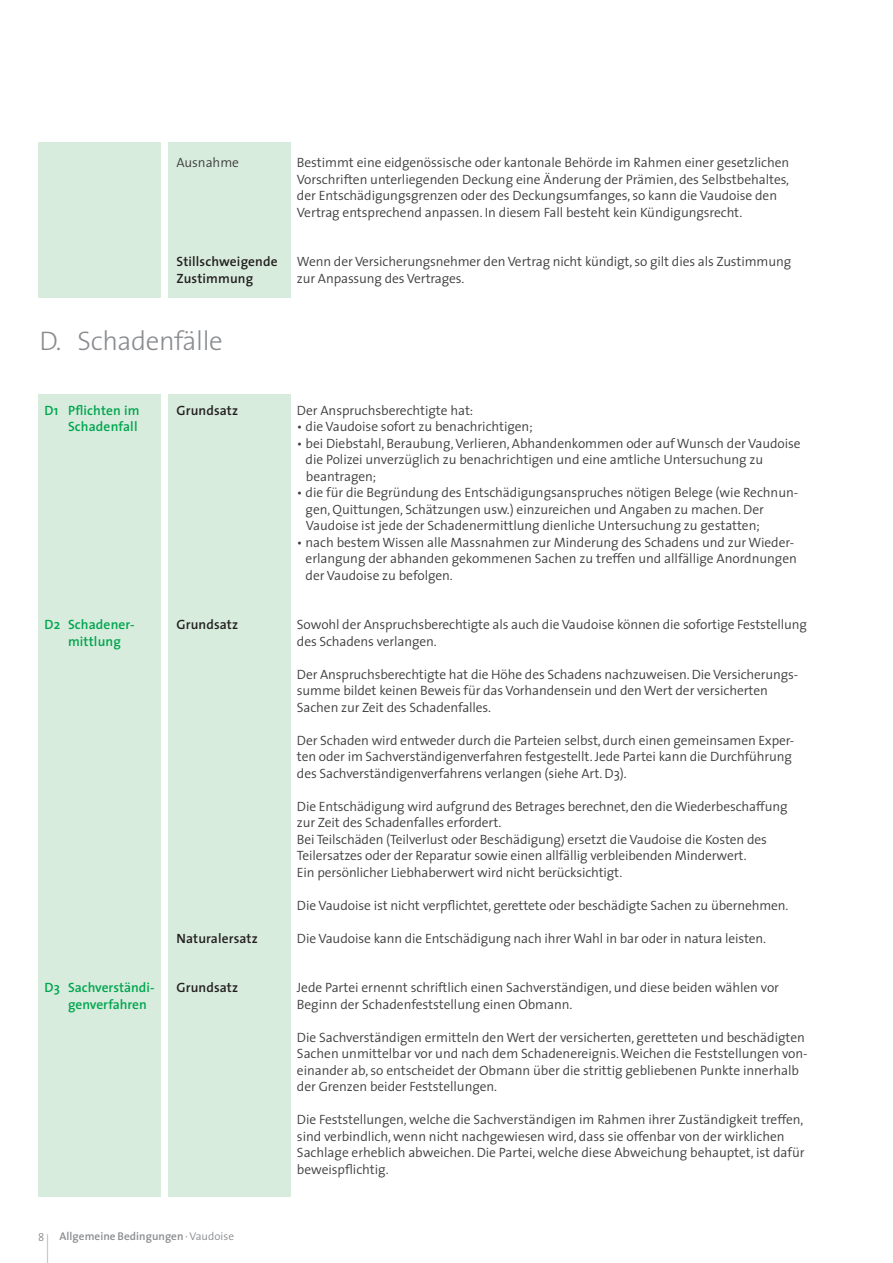
<style>
.page{position:relative;width:893px;height:1263px;background:#fff}
.page>*{position:absolute;margin:0;border:0;box-sizing:border-box;transform-origin:0 0}
.t1{font:300 41.25px "The Sans";color:#8a8c8f;scale:.2 1}
.t2{font:300 27px "The Sans";letter-spacing:-.015em;color:#8a8c8f}
.t3{font:300 13.5px/16.5px "The Sans";letter-spacing:-.005em;color:#3e3e3f}
.t4{font:600 13.5px/16.5px "The Sans";letter-spacing:.01em;color:#00a54f}
.t5{font:600 13.5px/16.5px "The Sans";letter-spacing:.01em;color:#231f20}
.t6{font:600 11.25px "The Sans";letter-spacing:.005em;color:#8a8c8f}
.t7{font:300 11.25px "The Sans";color:#8a8c8f}
.s1{font-weight:300}
</style>
<div class="page">
<div style="left:38px;top:142px;width:123px;height:1055px;background:#d8ecdd"></div>
<div style="left:168px;top:142px;width:123px;height:1055px;background:#d8ecdd"></div>
<div style="left:38px;top:298px;width:259px;height:95px;background:#fff"></div>
<p class="t3" style="left:176px;top:154px;width:64px">Ausnahme</p>
<p class="t5" style="left:176px;top:253px;width:103px">Stillschweigende<br>Zustimmung</p>
<h2 class="t2" style="left:39px;top:318px;width:185px">D. Schadenfälle</h2>
<p class="t3" style="left:297px;top:154px;width:494px">Bestimmt eine eidgenössische oder kantonale Behörde im Rahmen einer gesetzlichen Vorschriften unterliegenden Deckung eine Änderung der Prämien, des Selbstbehaltes, der Entschädigungsgrenzen oder des Deckungsumfanges, so kann die Vaudoise den Vertrag entsprechend anpassen. In diesem Fall besteht kein Kündigungsrecht.</p>
<p class="t3" style="left:297px;top:253px;width:496px">Wenn der Versicherungsnehmer den Vertrag nicht kündigt, so gilt dies als Zustimmung zur Anpassung des Vertrages.</p>
<p class="t4" style="left:45px;top:401px;width:96px;text-align:right">D1 Pflichten im<br>Schadenfall</p>
<p class="t5" style="left:176px;top:401px;width:63px">Grundsatz</p>
<p class="t4" style="left:68px;top:616px;width:68px;text-indent:-23px">D2 Schadener&shy;mittlung</p>
<p class="t5" style="left:176px;top:616px;width:63px">Grundsatz</p>
<p class="t4" style="left:68px;top:979px;width:88px;text-indent:-23px">D3 Sachverständi&shy;genverfahren</p>
<p class="t5" style="left:176px;top:929px;width:83px">Naturalersatz</p>
<p class="t5" style="left:176px;top:979px;width:63px">Grundsatz</p>
<p class="t3" style="left:297px;top:401px;width:178px">Der Anspruchsberechtigte hat:</p>
<p class="t3" style="left:297px;top:418px;width:237px">• die Vaudoise sofort zu benachrichtigen;</p>
<p class="t3" style="left:306px;top:434px;width:497px;text-indent:-9px">• bei Diebstahl, Beraubung, Verlieren, Abhandenkommen oder auf Wunsch der Vaudoise die Polizei unverzüglich zu benachrichtigen und eine amtliche Untersuchung zu beantragen;</p>
<p class="t3" style="left:306px;top:484px;width:494px;text-indent:-9px">• die für die Begründung des Entschädigungsanspruches nötigen Belege (wie Rechnun&shy;gen, Quittungen, Schätzungen usw.) einzureichen und Angaben zu machen. Der<br>Vaudoise ist jede der Schadenermittlung dienliche Untersuchung zu gestatten;</p>
<p class="t3" style="left:306px;top:533px;width:493px;text-indent:-9px">• nach bestem Wissen alle Massnahmen zur Minderung des Schadens und zur Wieder&shy;erlangung der abhanden gekommenen Sachen zu treffen und allfällige Anordnungen der Vaudoise zu befolgen.</p>
<p class="t3" style="left:297px;top:616px;width:511px">Sowohl der Anspruchsberechtigte als auch die Vaudoise können die sofortige Feststellung des Schadens verlangen.</p>
<p class="t3" style="left:297px;top:665px;width:503px">Der Anspruchsberechtigte hat die Höhe des Schadens nachzuweisen. Die Versicherungs&shy;summe bildet keinen Beweis für das Vorhandensein und den Wert der versicherten<br>Sachen zur Zeit des Schadenfalles.</p>
<p class="t3" style="left:297px;top:731px;width:499px">Der Schaden wird entweder durch die Parteien selbst, durch einen gemeinsamen Exper&shy;ten oder im Sachverständigenverfahren festgestellt. Jede Partei kann die Durchführung des Sachverständigenverfahrens verlangen (siehe Art. D3).</p>
<p class="t3" style="left:297px;top:797px;width:492px">Die Entschädigung wird aufgrund des Betrages berechnet, den die Wiederbeschaffung zur Zeit des Schadenfalles erfordert.<br>Bei Teilschäden (Teilverlust oder Beschädigung) ersetzt die Vaudoise die Kosten des Teilersatzes oder der Reparatur sowie einen allfällig verbleibenden Minderwert.<br>Ein persönlicher Liebhaberwert wird nicht berücksichtigt.</p>
<p class="t3" style="left:297px;top:896px;width:493px">Die Vaudoise ist nicht verpflichtet, gerettete oder beschädigte Sachen zu übernehmen.</p>
<p class="t3" style="left:297px;top:929px;width:471px">Die Vaudoise kann die Entschädigung nach ihrer Wahl in bar oder in natura leisten.</p>
<p class="t3" style="left:297px;top:979px;width:484px">Jede Partei ernennt schriftlich einen Sachverständigen, und diese beiden wählen vor<br>Beginn der Schadenfeststellung einen Obmann.</p>
<p class="t3" style="left:297px;top:1028px;width:512px">Die Sachverständigen ermitteln den Wert der versicherten, geretteten und beschädigten Sachen unmittelbar vor und nach dem Schadenereignis. Weichen die Feststellungen von&shy;einander ab, so entscheidet der Obmann über die strittig gebliebenen Punkte innerhalb der Grenzen beider Feststellungen.</p>
<p class="t3" style="left:297px;top:1111px;width:509px">Die Feststellungen, welche die Sachverständigen im Rahmen ihrer Zuständigkeit treffen, sind verbindlich, wenn nicht nachgewiesen wird, dass sie offenbar von der wirklichen Sachlage erheblich abweichen. Die Partei, welche diese Abweichung behauptet, ist dafür beweispflichtig.</p>
<p class="t7" style="left:38px;top:1228px;width:8px">8</p>
<h1 class="t1" style="left:46px;top:1216px;width:13px">|</h1>
<p class="t6" style="left:60px;top:1227px;width:176px">Allgemeine Bedingungen <span class="s1">· Vaudoise</span></p>
</div>
